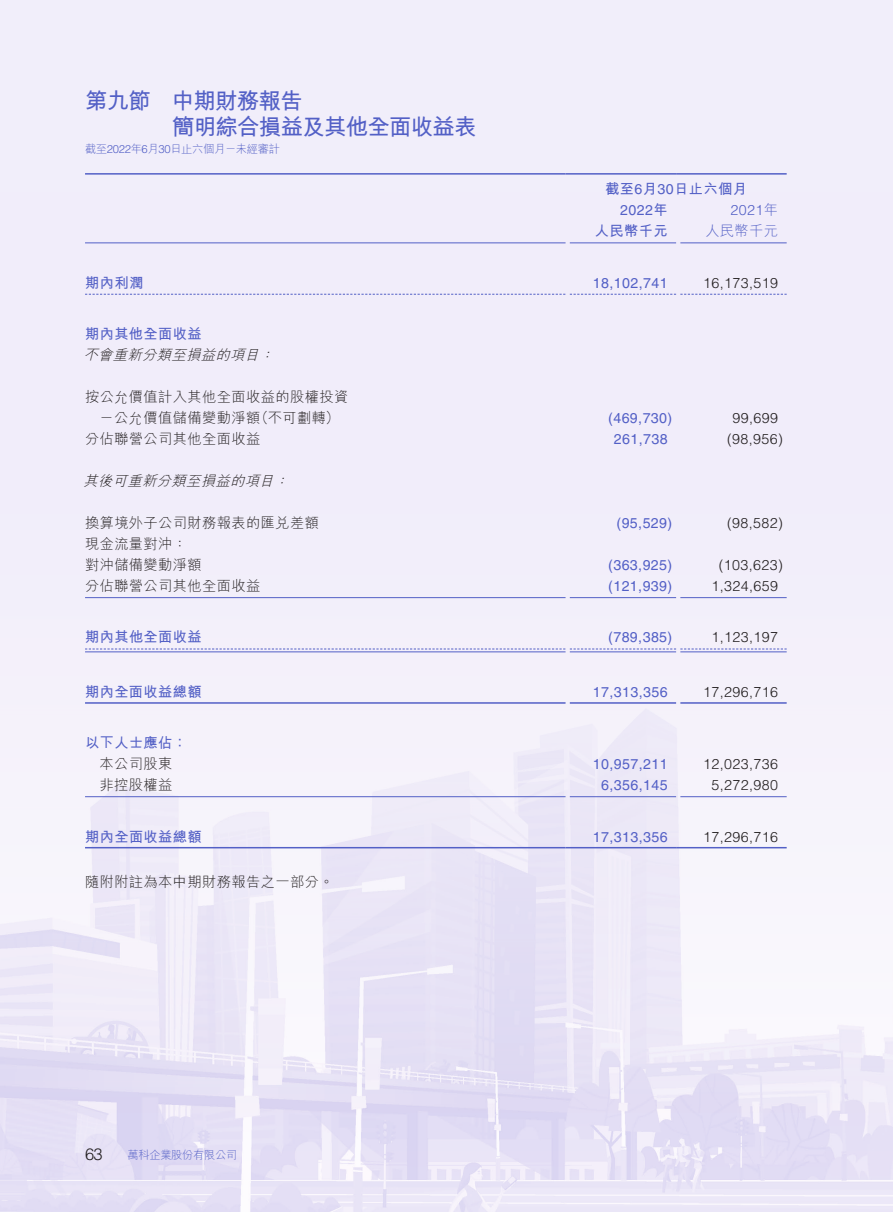
<style>
.page{position:relative;width:893px;height:1212px;background:#f1eefa}
.page>*{position:absolute;margin:0;border:0;box-sizing:border-box;transform-origin:0 0}
.t1{font:700 22.5px/25.5px "M Hei HK";letter-spacing:-.035em;color:#5360c6}
.t2{font:300 16.5px "Helvetica LT Std";color:#231f20}
.t3{font:300 14.25px/21px "M Hei HK";letter-spacing:.03em;color:#231f20;text-align:center}
.t4{font:14.25px "Helvetica LT Std";letter-spacing:.03em;color:#5360c6}
.t5{font:300 14.25px "Helvetica LT Std";letter-spacing:.03em;color:#231f20}
.t6{font:700 14.25px "M Hei HK";letter-spacing:.03em;color:#5360c6}
.t7{font:italic 300 14.25px "M Hei HK";color:#231f20}
.t8{font:300 14.25px "Helvetica LT Std";color:#5360c6}
.t9{font:300 14.25px "M Hei HK";letter-spacing:.03em;color:#5360c6}
.t10{font:300 11.25px "M Hei HK";letter-spacing:-.03em;color:#5360c6}
.s1{font-family:"Helvetica LT Std"}
.s2{font-family:"Helvetica LT Std";font-weight:400}
.s3{font-family:"M Hei HK";font-weight:700}
.s4{font-family:"M Hei HK"}
</style>
<div class="page">
<hr style="left:85px;top:173px;width:481px;height:2px;background:#5360c6">
<hr style="left:566px;top:173px;width:110px;height:2px;background:#5360c6">
<hr style="left:676px;top:173px;width:111px;height:2px;background:#5360c6">
<hr style="left:85px;top:242px;width:481px;height:1px;background:#5360c6">
<hr style="left:570px;top:242px;width:106px;height:1px;background:#5360c6">
<hr style="left:680px;top:242px;width:107px;height:1px;background:#5360c6">
<svg style="left:85px;top:294px;width:702px;height:1px"></svg>
<hr style="left:85px;top:597px;width:481px;height:1px;background:#5360c6">
<hr style="left:570px;top:597px;width:106px;height:1px;background:#5360c6">
<hr style="left:680px;top:597px;width:107px;height:1px;background:#5360c6">
<hr style="left:85px;top:651px;width:481px;height:1px;background:#5360c6">
<hr style="left:570px;top:651px;width:106px;height:1px;background:#5360c6">
<svg style="left:85px;top:649px;width:702px;height:1px"></svg>
<hr style="left:680px;top:651px;width:107px;height:1px;background:#5360c6">
<hr style="left:85px;top:702px;width:481px;height:2px;background:#5360c6">
<hr style="left:570px;top:702px;width:106px;height:2px;background:#5360c6">
<hr style="left:680px;top:702px;width:107px;height:2px;background:#5360c6">
<hr style="left:85px;top:796px;width:481px;height:1px;background:#5360c6">
<hr style="left:570px;top:796px;width:106px;height:1px;background:#5360c6">
<hr style="left:680px;top:796px;width:107px;height:1px;background:#5360c6">
<hr style="left:85px;top:847px;width:481px;height:1px;background:#5360c6">
<hr style="left:566px;top:847px;width:110px;height:1px;background:#5360c6">
<hr style="left:676px;top:847px;width:111px;height:1px;background:#5360c6">
<h1 class="t1" style="left:172px;top:87px;width:306px;text-indent:-87px">第九節 中期財務報告<br>簡明綜合損益及其他全面收益表</h1>
<p class="t10" style="left:85px;top:141px;width:196px">截至<span class="s1">2022</span>年<span class="s1">6</span>月<span class="s1">30</span>日止六個月－未經審計</p>
<p class="t6" style="left:605px;top:178px;width:143px">截至<span class="s2">6</span>月<span class="s2">30</span>日止六個月</p>
<p class="t4" style="left:620px;top:202px;width:49px">2022<span class="s3">年</span></p>
<p class="t8" style="left:731px;top:201px;width:49px">2021<span class="s4">年</span></p>
<p class="t6" style="left:595px;top:221px;width:74px">人民幣千元</p>
<p class="t9" style="left:705px;top:221px;width:74px">人民幣千元</p>
<p class="t6" style="left:85px;top:272px;width:60px">期內利潤</p>
<p class="t4" style="left:593px;top:274px;width:76px">18,102,741</p>
<p class="t5" style="left:703px;top:274px;width:76px">16,173,519</p>
<p class="t6" style="left:85px;top:323px;width:118px">期內其他全面收益</p>
<p class="t7" style="left:84px;top:345px;width:197px">不會重新分類至損益的項目：</p>
<p class="t3" style="left:85px;top:386px;width:265px">按公允價值計入其他全面收益的股權投資－公允價值儲備變動淨額（不可劃轉）</p>
<p class="t4" style="left:608px;top:410px;width:66px">(469,730)</p>
<p class="t5" style="left:733px;top:409px;width:47px">99,699</p>
<p class="t3" style="left:85px;top:428px;width:177px">分佔聯營公司其他全面收益</p>
<p class="t4" style="left:614px;top:431px;width:55px">261,738</p>
<p class="t5" style="left:727px;top:430px;width:57px">(98,956)</p>
<p class="t7" style="left:84px;top:471px;width:211px">其後可重新分類至損益的項目：</p>
<p class="t3" style="left:85px;top:512px;width:235px">換算境外子公司財務報表的匯兌差額</p>
<p class="t4" style="left:616px;top:515px;width:57px">(95,529)</p>
<p class="t5" style="left:727px;top:514px;width:57px">(98,582)</p>
<p class="t3" style="left:85px;top:533px;width:118px;text-align:left">現金流量對沖：對沖儲備變動淨額</p>
<p class="t4" style="left:608px;top:557px;width:66px">(363,925)</p>
<p class="t5" style="left:719px;top:556px;width:66px">(103,623)</p>
<p class="t3" style="left:85px;top:575px;width:177px">分佔聯營公司其他全面收益</p>
<p class="t4" style="left:608px;top:578px;width:66px">(121,939)</p>
<p class="t5" style="left:712px;top:577px;width:68px">1,324,659</p>
<p class="t6" style="left:85px;top:627px;width:118px">期內其他全面收益</p>
<p class="t4" style="left:608px;top:629px;width:66px">(789,385)</p>
<p class="t5" style="left:712px;top:628px;width:68px">1,123,197</p>
<p class="t6" style="left:85px;top:681px;width:118px">期內全面收益總額</p>
<p class="t4" style="left:593px;top:683px;width:76px">17,313,356</p>
<p class="t5" style="left:703px;top:683px;width:76px">17,296,716</p>
<p class="t6" style="left:85px;top:732px;width:104px">以下人士應佔：</p>
<p class="t3" style="left:100px;top:753px;width:74px">本公司股東</p>
<p class="t4" style="left:593px;top:756px;width:76px">10,957,211</p>
<p class="t5" style="left:703px;top:755px;width:76px">12,023,736</p>
<p class="t3" style="left:100px;top:774px;width:74px">非控股權益</p>
<p class="t4" style="left:601px;top:777px;width:68px">6,356,145</p>
<p class="t5" style="left:712px;top:776px;width:68px">5,272,980</p>
<p class="t6" style="left:85px;top:826px;width:118px">期內全面收益總額</p>
<p class="t4" style="left:593px;top:828px;width:76px">17,313,356</p>
<p class="t5" style="left:703px;top:827px;width:76px">17,296,716</p>
<p class="t3" style="left:85px;top:870px;width:250px">隨附附註為本中期財務報告之一部分。</p>
<p class="t2" style="left:85px;top:1144px;width:19px">63</p>
<p class="t10" style="left:128px;top:1146px;width:111px">萬科企業股份有限公司</p>
</div>
